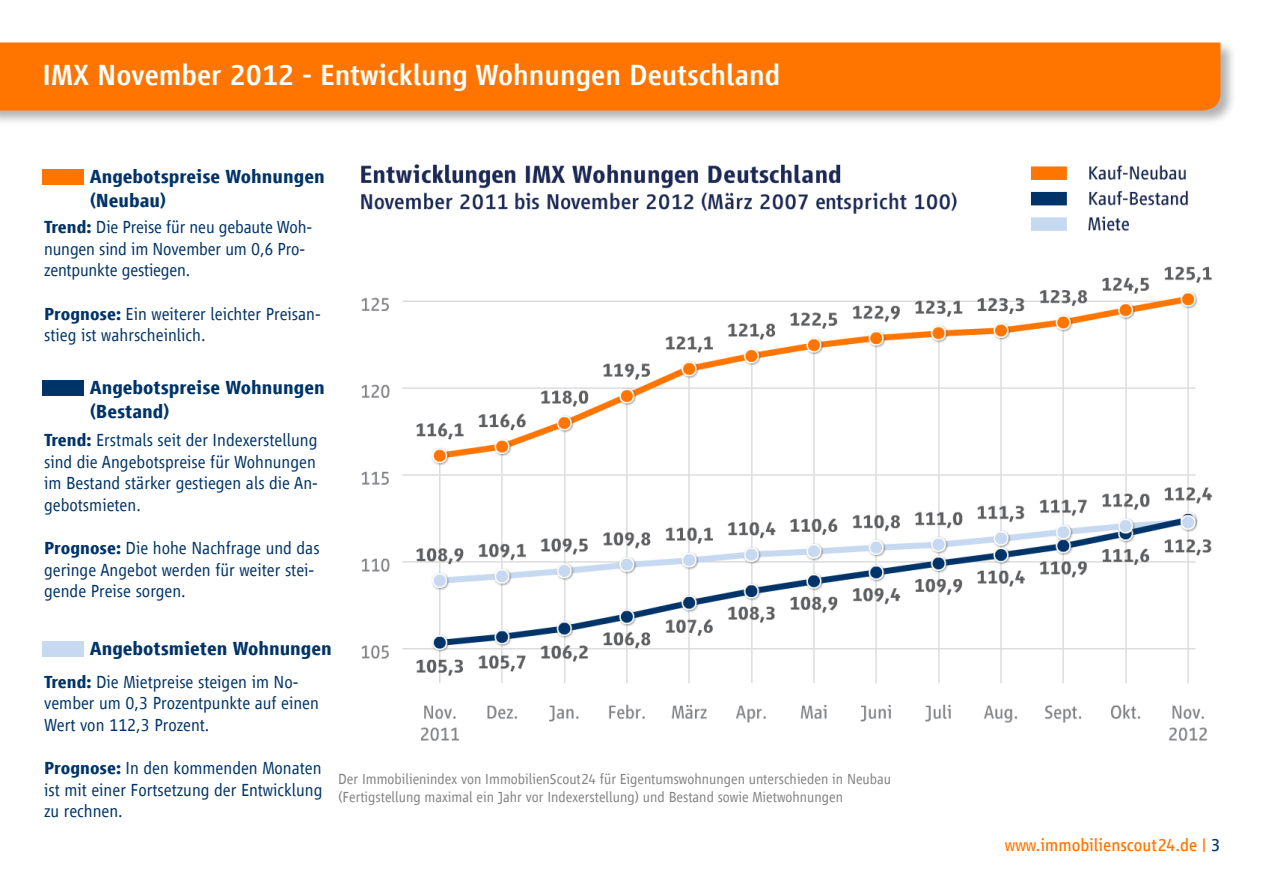
<style>
.page{position:relative;width:1263px;height:893px;background:#fff}
.page>*{position:absolute;margin:0;border:0;box-sizing:border-box;transform-origin:0 0}
.TitlePage{font:500 30px "Scout Vialog";color:#fff}
.t1{font:700 19.5px/23.4px "Scout Vialog";color:#003468}
.t2{font:300 18px/21.6px "Scout Vialog";color:#003468}
.t3{font:18px "Scout Vialog";color:#ff7500}
.t4{font:300 15px/18px "Scout Vialog";color:#828282}
.s1{font-weight:700}
.s2{color:#003468}
</style>
<div class="page">
<div style="left:0;top:40px;width:1236px;height:87px;background:#231f20;opacity:.35"></div>
<div style="left:0;top:43px;width:1220px;height:68px;background:#ff7500"></div>
<svg style="left:43px;top:169px;width:41px;height:16px"></svg>
<svg style="left:43px;top:641px;width:41px;height:16px"></svg>
<svg style="left:43px;top:380px;width:41px;height:16px"></svg>
<img style="left:361px;top:164px;width:851px;height:577px">
<p class="TitlePage" style="left:43px;top:59px;width:739px">IMX November 2012 - Entwicklung Wohnungen Deutschland</p>
<p class="t1" style="left:90px;top:165px;width:237px">Angebotspreise Wohnungen (Neubau)</p>
<p class="t2" style="left:44px;top:216px;width:269px"><span class="s1">Trend:</span> Die Preise für neu gebaute Woh&shy;nungen sind im November um 0,6 Pro&shy;zentpunkte gestiegen.</p>
<p class="t2" style="left:44px;top:303px;width:278px"><span class="s1">Prognose:</span> Ein weiterer leichter Preisan&shy;stieg ist wahrscheinlich.</p>
<p class="t1" style="left:90px;top:376px;width:237px">Angebotspreise Wohnungen (Bestand)</p>
<p class="t2" style="left:44px;top:429px;width:275px;text-align:justify"><span class="s1">Trend:</span> Erstmals seit der Indexerstellung sind die Angebotspreise für Wohnungen im Bestand stärker gestiegen als die An&shy;gebotsmieten.</p>
<p class="t2" style="left:44px;top:537px;width:277px"><span class="s1">Prognose:</span> Die hohe Nachfrage und das geringe Angebot werden für weiter stei&shy;gende Preise sorgen.</p>
<p class="t1" style="left:90px;top:637px;width:244px">Angebotsmieten Wohnungen</p>
<p class="t2" style="left:44px;top:671px;width:276px"><span class="s1">Trend:</span> Die Mietpreise steigen im No&shy;vember um 0,3 Prozentpunkte auf einen<br>Wert von 112,3 Prozent.</p>
<p class="t2" style="left:44px;top:757px;width:280px;text-align:justify"><span class="s1">Prognose:</span> In den kommenden Monaten ist mit einer Fortsetzung der Entwicklung zu rechnen.</p>
<p class="t4" style="left:338px;top:770px;width:554px">Der Immobilienindex von ImmobilienScout24 für Eigentumswohnungen unterschieden in Neubau (Fertigstellung maximal ein Jahr vor Indexerstellung) und Bestand sowie Mietwohnungen</p>
<p class="t3" style="left:1005px;top:835px;width:217px">www.immobilienscout24.de | <span class="s2">3</span></p>
</div>
